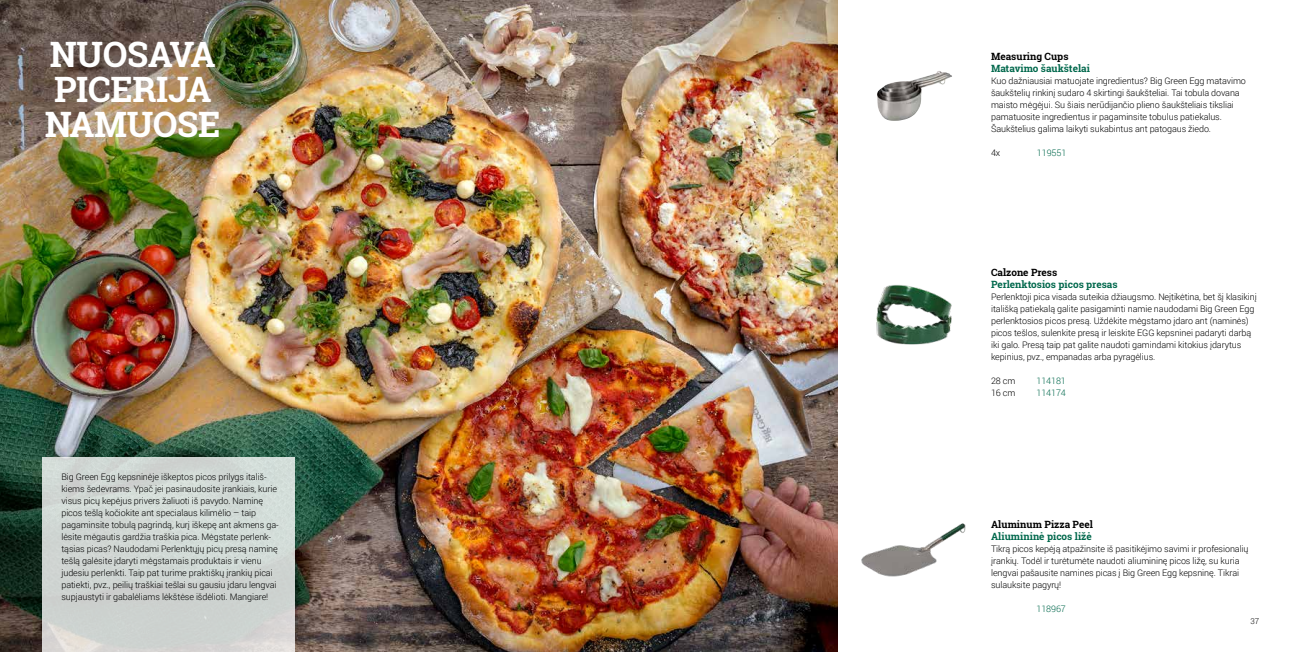
<style>
.page{position:relative;width:1304px;height:652px;background:#fff}
.page>*{position:absolute;margin:0;border:0;box-sizing:border-box;transform-origin:0 0}
.t1{font:700 35px/35px "Roboto Slab";letter-spacing:-.01em;color:#fff}
.t2{font:700 10px "Roboto Slab";color:#00684c}
.t3{font:700 10px "Roboto Slab";color:#000}
.t4{font:300 9px/12px "Roboto";letter-spacing:-.01em;color:#000}
.t5{font:300 9px "Roboto";letter-spacing:-.01em;color:#00684c}
.t6{font:300 8px "Roboto";color:#000}
</style>
<div class="page">
<img style="left:0;top:0;width:838px;height:652px">
<img style="left:861px;top:523px;width:105px;height:54px">
<img style="left:876px;top:285px;width:76px;height:60px">
<div style="left:43px;top:457px;width:252px;height:195px;background:#d0d6d3"></div>
<img style="left:877px;top:71px;width:75px;height:50px">
<h1 class="t1" style="left:45px;top:36px;width:177px">NUOSAVA<br>PICERIJA<br>NAMUOSE</h1>
<p class="t4" style="left:61px;top:471px;width:219px">Big Green Egg kepsninėje iškeptos picos prilygs itališ&shy;kiems šedevrams. Ypač jei pasinaudosite įrankiais, kurie visus picų kepėjus privers žaliuoti iš pavydo. Naminę picos tešlą kočiokite ant specialaus kilimėlio – taip pagaminsite tobulą pagrindą, kurį iškepę ant akmens ga&shy;lėsite mėgautis gardžia traškia pica. Mėgstate perlenk&shy;tąsias picas? Naudodami Perlenktųjų picų presą naminę tešlą galėsite įdaryti mėgstamais produktais ir vienu judesiu perlenkti. Taip pat turime praktiškų įrankių picai patiekti, pvz., peilių traškiai tešlai su gausiu įdaru lengvai supjaustyti ir gabalėliams lėkštėse išdėlioti. Mangiare!</p>
<p class="t3" style="left:991px;top:50px;width:79px">Measuring Cups</p>
<p class="t2" style="left:991px;top:62px;width:100px">Matavimo šaukštelai</p>
<p class="t4" style="left:991px;top:75px;width:256px">Kuo dažniausiai matuojate ingredientus? Big Green Egg matavimo šaukštelių rinkinį sudaro 4 skirtingi šaukšteliai. Tai tobula dovana maisto mėgėjui. Su šiais nerūdijančio plieno šaukšteliais tiksliai pamatuosite ingredientus ir pagaminsite tobulus patiekalus.<br>Šaukštelius galima laikyti sukabintus ant patogaus žiedo.</p>
<p class="t4" style="left:991px;top:146px;width:11px">4x</p>
<p class="t5" style="left:1037px;top:147px;width:31px">119551</p>
<p class="t3" style="left:991px;top:266px;width:68px">Calzone Press</p>
<p class="t2" style="left:991px;top:278px;width:128px">Perlenktosios picos presas</p>
<p class="t4" style="left:991px;top:291px;width:267px">Perlenktoji pica visada suteikia džiaugsmo. Neįtikėtina, bet šį klasikinį itališką patiekalą galite pasigaminti namie naudodami Big Green Egg perlenktosios picos presą. Uždėkite mėgstamo įdaro ant (naminės) picos tešlos, sulenkite presą ir leiskite EGG kepsninei padaryti darbą iki galo. Presą taip pat galite naudoti gamindami kitokius įdarytus kepinius, pvz., empanadas arba pyragėlius.</p>
<p class="t4" style="left:991px;top:374px;width:26px">28 cm</p>
<p class="t5" style="left:1036px;top:375px;width:31px">114181</p>
<p class="t4" style="left:991px;top:386px;width:26px">16 cm</p>
<p class="t5" style="left:1036px;top:387px;width:31px">114174</p>
<p class="t3" style="left:991px;top:518px;width:103px">Aluminum Pizza Peel</p>
<p class="t2" style="left:991px;top:530px;width:102px">Aliumininė picos ližė</p>
<p class="t4" style="left:991px;top:543px;width:259px">Tikrą picos kepėją atpažinsite iš pasitikėjimo savimi ir profesionalių įrankių. Todėl ir turėtumėte naudoti aliumininę picos ližę, su kuria lengvai pašausite namines picas į Big Green Egg kepsninę. Tikrai sulauksite pagyrų!</p>
<p class="t5" style="left:1036px;top:603px;width:31px">118967</p>
<p class="t6" style="left:1250px;top:616px;width:10px">37</p>
</div>
